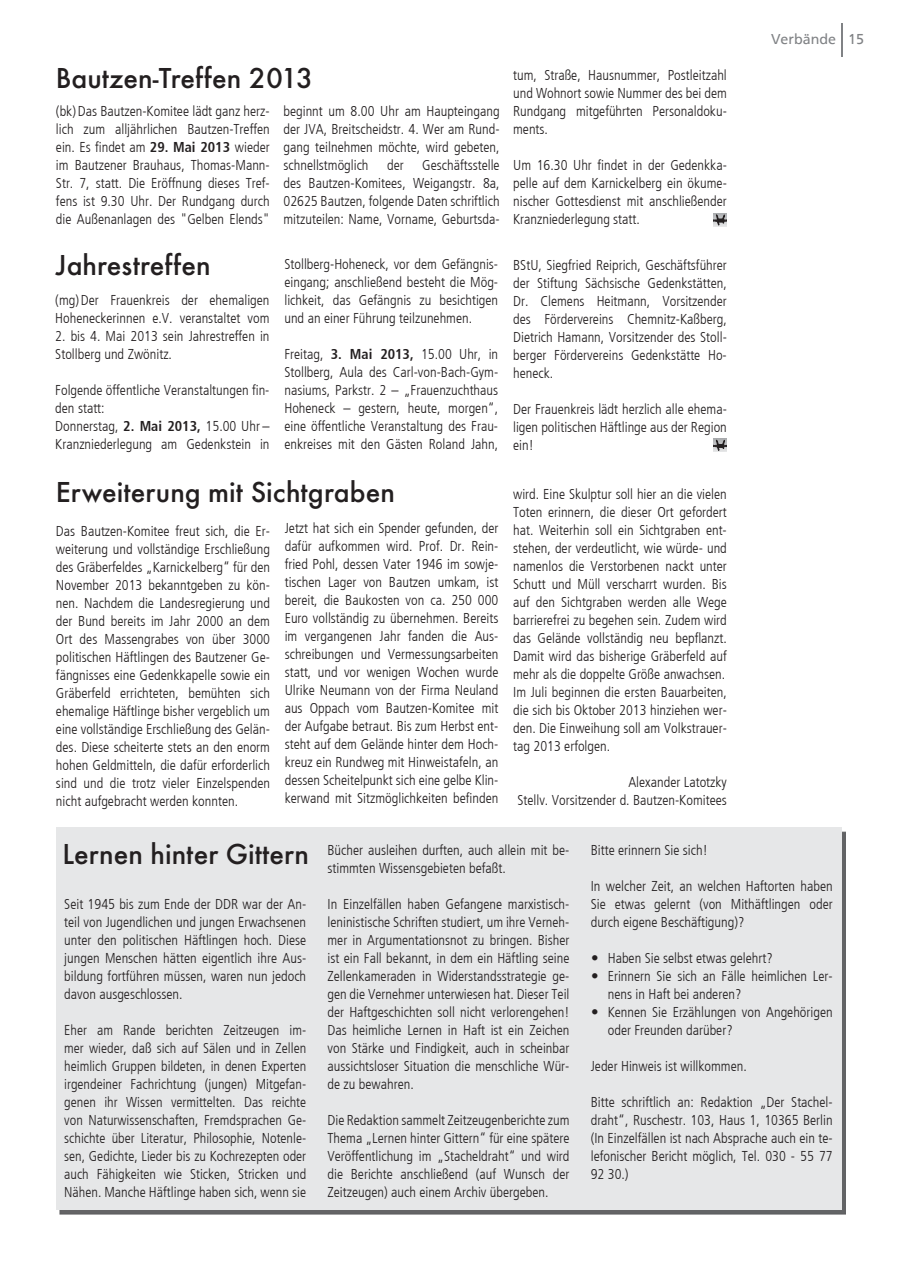
<style>
.page{position:relative;width:897px;height:1267px;background:#fff}
.page>*{position:absolute;margin:0;border:0;box-sizing:border-box;transform-origin:0 0}
.t1{font:500 30px "Futura T";color:#231f20}
.t2{font:300 condensed 14.25px/18px "Frutiger";color:#231f20;text-align:justify}
.t3{font:14.25px "Frutiger";color:#808285}
.s1{font-weight:700}
.s2{font-family:"Europa SB";font-weight:500;font-stretch:normal}
</style>
<div class="page">
<hr style="left:840px;top:23px;width:2px;height:33px;background:#808285">
<div style="left:56px;top:827px;width:785px;height:382px;background:#e6e7e8"></div>
<svg style="left:713px;top:213px;width:13px;height:14px"></svg>
<svg style="left:713px;top:438px;width:13px;height:14px"></svg>
<h1 class="t1" style="left:56px;top:64px;width:259px">Bautzen-Treffen 2013</h1>
<p class="t2" style="left:56px;top:103px;width:215px">(bk) Das Bautzen-Komitee lädt ganz herz&shy;lich zum alljährlichen Bautzen-Treffen ein. Es findet am <span class="s1">29. Mai 2013</span> wieder im Bautzener Brauhaus, Thomas-Mann-Str. 7, statt. Die Eröffnung dieses Tref&shy;fens ist 9.30 Uhr. Der Rundgang durch die Außenanlagen des "Gelben Elends"</p>
<p class="t2" style="left:283px;top:102px;width:217px">beginnt um 8.00 Uhr am Haupteingang der JVA, Breitscheidstr. 4. Wer am Rund&shy;gang teilnehmen möchte, wird gebeten, schnellstmöglich</p>
<p class="t2" style="left:283px;top:156px;width:218px;text-indent:139px">Geschäftsstelle des Bautzen-Komitees, Weigangstr. 8a, 02625 Bautzen, folgende Daten schriftlich mitzuteilen: Name, Vorname, Geburtsda-</p>
<p class="t2" style="left:387px;top:156px;width:18px">der</p>
<h1 class="t1" style="left:56px;top:251px;width:156px">Jahrestreffen</h1>
<p class="t2" style="left:284px;top:255px;width:215px">Stollberg-Hoheneck, vor dem Gefängnis&shy;eingang; anschließend besteht die Mög&shy;lichkeit, das Gefängnis zu besichtigen und an einer Führung teilzunehmen.</p>
<p class="t2" style="left:284px;top:345px;width:215px">Freitag, <span class="s1">3. Mai 2013,</span> 15.00 Uhr, in Stollberg, Aula des Carl-von-Bach-Gym&shy;nasiums, Parkstr. 2 – „Frauenzuchthaus Hoheneck – gestern, heute, morgen“, eine öffentliche Veranstaltung des Frau&shy;enkreises mit den Gästen Roland Jahn,</p>
<p class="t2" style="left:55px;top:291px;width:216px">(mg) Der Frauenkreis der ehemaligen<br>Hoheneckerinnen e.V. veranstaltet vom</p>
<p class="t2" style="left:55px;top:327px;width:216px">2. bis 4. Mai 2013 sein Jahrestreffen in<br>Stollberg und Zwönitz.</p>
<p class="t2" style="left:55px;top:381px;width:216px;text-align:left">Folgende öffentliche Veranstaltungen fin&shy;den statt:<br>Donnerstag, <span class="s1">2. Mai 2013,</span> 15.00 Uhr –<br>Kranzniederlegung am Gedenkstein in</p>
<h1 class="t1" style="left:56px;top:478px;width:340px">Erweiterung mit Sichtgraben</h1>
<p class="t2" style="left:285px;top:519px;width:215px">Jetzt hat sich ein Spender gefunden, der dafür aufkommen wird. Prof. Dr. Rein&shy;fried Pohl, dessen Vater 1946 im sowje&shy;tischen Lager von Bautzen umkam, ist bereit, die Baukosten von ca. 250 000<br>Euro vollständig zu übernehmen. Bereits im vergangenen Jahr fanden die Aus&shy;schreibungen und Vermessungsarbeiten statt, und vor wenigen Wochen wurde Ulrike Neumann von der Firma Neuland aus Oppach vom Bautzen-Komitee mit der Aufgabe betraut. Bis zum Herbst ent&shy;steht auf dem Gelände hinter dem Hoch&shy;kreuz ein Rundweg mit Hinweistafeln, an dessen Scheitelpunkt sich eine gelbe Klin&shy;kerwand mit Sitzmöglichkeiten befinden</p>
<p class="t2" style="left:56px;top:522px;width:215px">Das Bautzen-Komitee freut sich, die Er&shy;weiterung und vollständige Erschließung des Gräberfeldes „Karnickelberg“ für den November 2013 bekanntgeben zu kön&shy;nen. Nachdem die Landesregierung und der Bund bereits im Jahr 2000 an dem Ort des Massengrabes von über 3000 politischen Häftlingen des Bautzener Ge&shy;fängnisses eine Gedenkkapelle sowie ein Gräberfeld errichteten, bemühten sich ehemalige Häftlinge bisher vergeblich um eine vollständige Erschließung des Gelän&shy;des. Diese scheiterte stets an den enorm hohen Geldmitteln, die dafür erforderlich sind und die trotz vieler Einzelspenden nicht aufgebracht werden konnten.</p>
<p class="t2" style="left:513px;top:66px;width:215px">tum, Straße, Hausnummer, Postleitzahl und Wohnort sowie Nummer des bei dem Rundgang mitgeführten Personaldoku&shy;ments.</p>
<p class="t2" style="left:513px;top:156px;width:215px">Um 16.30 Uhr findet in der Gedenkka&shy;pelle auf dem Karnickelberg ein ökume&shy;nischer Gottesdienst mit anschließender Kranzniederlegung statt.</p>
<p class="t2" style="left:513px;top:256px;width:215px">BStU, Siegfried Reiprich, Geschäftsführer der Stiftung Sächsische Gedenkstätten, Dr. Clemens Heitmann, Vorsitzender des Fördervereins Chemnitz-Kaßberg, Dietrich Hamann, Vorsitzender des Stoll&shy;berger Fördervereins Gedenkstätte Ho&shy;heneck.</p>
<p class="t2" style="left:513px;top:400px;width:215px">Der Frauenkreis lädt herzlich alle ehema&shy;ligen politischen Häftlinge aus der Region ein!</p>
<p class="t2" style="left:513px;top:485px;width:215px">wird. Eine Skulptur soll hier an die vielen Toten erinnern, die dieser Ort gefordert hat. Weiterhin soll ein Sichtgraben ent&shy;stehen, der verdeutlicht, wie würde- und namenlos die Verstorbenen nackt unter Schutt und Müll verscharrt wurden. Bis auf den Sichtgraben werden alle Wege barrierefrei zu begehen sein. Zudem wird das Gelände vollständig neu bepflanzt.<br>Damit wird das bisherige Gräberfeld auf mehr als die doppelte Größe anwachsen.<br>Im Juli beginnen die ersten Bauarbeiten, die sich bis Oktober 2013 hinziehen wer&shy;den. Die Einweihung soll am Volkstrauer&shy;tag 2013 erfolgen.</p>
<p class="t2" style="left:517px;top:773px;width:211px;text-align:right">Alexander Latotzky<br>Stellv. Vorsitzender d. Bautzen-Komitees</p>
<p class="t3" style="left:771px;top:32px;width:94px">Verbände 15</p>
<h1 class="t1" style="left:62px;top:840px;width:248px">Lernen hinter Gittern</h1>
<p class="t2" style="left:64px;top:895px;width:243px">Seit 1945 bis zum Ende der DDR war der An&shy;teil von Jugendlichen und jungen Erwachsenen unter den politischen Häftlingen hoch. Diese jungen Menschen hätten eigentlich ihre Aus&shy;bildung fortführen müssen, waren nun jedoch davon ausgeschlossen.</p>
<p class="t2" style="left:64px;top:1021px;width:243px">Eher am Rande berichten Zeitzeugen im&shy;mer wieder, daß sich auf Sälen und in Zellen heimlich Gruppen bildeten, in denen Experten irgendeiner Fachrichtung (jungen) Mitgefan&shy;genen ihr Wissen vermittelten. Das reichte von Naturwissenschaften, Fremdsprachen Ge&shy;schichte über Literatur, Philosophie, Notenle&shy;sen, Gedichte, Lieder bis zu Kochrezepten oder auch Fähigkeiten wie Sticken, Stricken und Nähen. Manche Häftlinge haben sich, wenn sie</p>
<p class="t2" style="left:327px;top:841px;width:243px">Bücher ausleihen durften, auch allein mit be&shy;stimmten Wissensgebieten befaßt.</p>
<p class="t2" style="left:327px;top:894px;width:243px">In Einzelfällen haben Gefangene marxistisch&shy;leninistische Schriften studiert, um ihre Verneh&shy;mer in Argumentationsnot zu bringen. Bisher ist ein Fall bekannt, in dem ein Häftling seine Zellenkameraden in Widerstandsstrategie ge&shy;gen die Vernehmer unterwiesen hat. Dieser Teil der Haftgeschichten soll nicht verlorengehen!<br>Das heimliche Lernen in Haft ist ein Zeichen von Stärke und Findigkeit, auch in scheinbar aussichtsloser Situation die menschliche Wür&shy;de zu bewahren.</p>
<p class="t2" style="left:327px;top:1110px;width:243px">Die Redaktion sammelt Zeitzeugenberichte zum Thema „Lernen hinter Gittern“ für eine spätere Veröffentlichung im „Stacheldraht“ und wird die Berichte anschließend (auf Wunsch der Zeitzeugen) auch einem Archiv übergeben.</p>
<p class="t2" style="left:590px;top:840px;width:118px">Bitte erinnern Sie sich!</p>
<p class="t2" style="left:590px;top:876px;width:243px">In welcher Zeit, an welchen Haftorten haben Sie etwas gelernt (von Mithäftlingen oder durch eigene Beschäftigung)?</p>
<p class="t2" style="left:590px;top:948px;width:183px"><span class="s2">•</span> Haben Sie selbst etwas gelehrt?</p>
<p class="t2" style="left:607px;top:966px;width:226px;text-indent:-17px"><span class="s2">•</span> Erinnern Sie sich an Fälle heimlichen Ler&shy;nens in Haft bei anderen?</p>
<p class="t2" style="left:607px;top:1002px;width:226px;text-indent:-17px"><span class="s2">•</span> Kennen Sie Erzählungen von Angehörigen oder Freunden darüber?</p>
<p class="t2" style="left:590px;top:1056px;width:157px">Jeder Hinweis ist willkommen.</p>
<p class="t2" style="left:590px;top:1092px;width:243px">Bitte schriftlich an: Redaktion „Der Stachel&shy;draht“, Ruschestr. 103, Haus 1, 10365 Berlin (In Einzelfällen ist nach Absprache auch ein te&shy;lefonischer Bericht möglich, Tel. 030 - 55 77<br>92 30.)</p>
</div>
